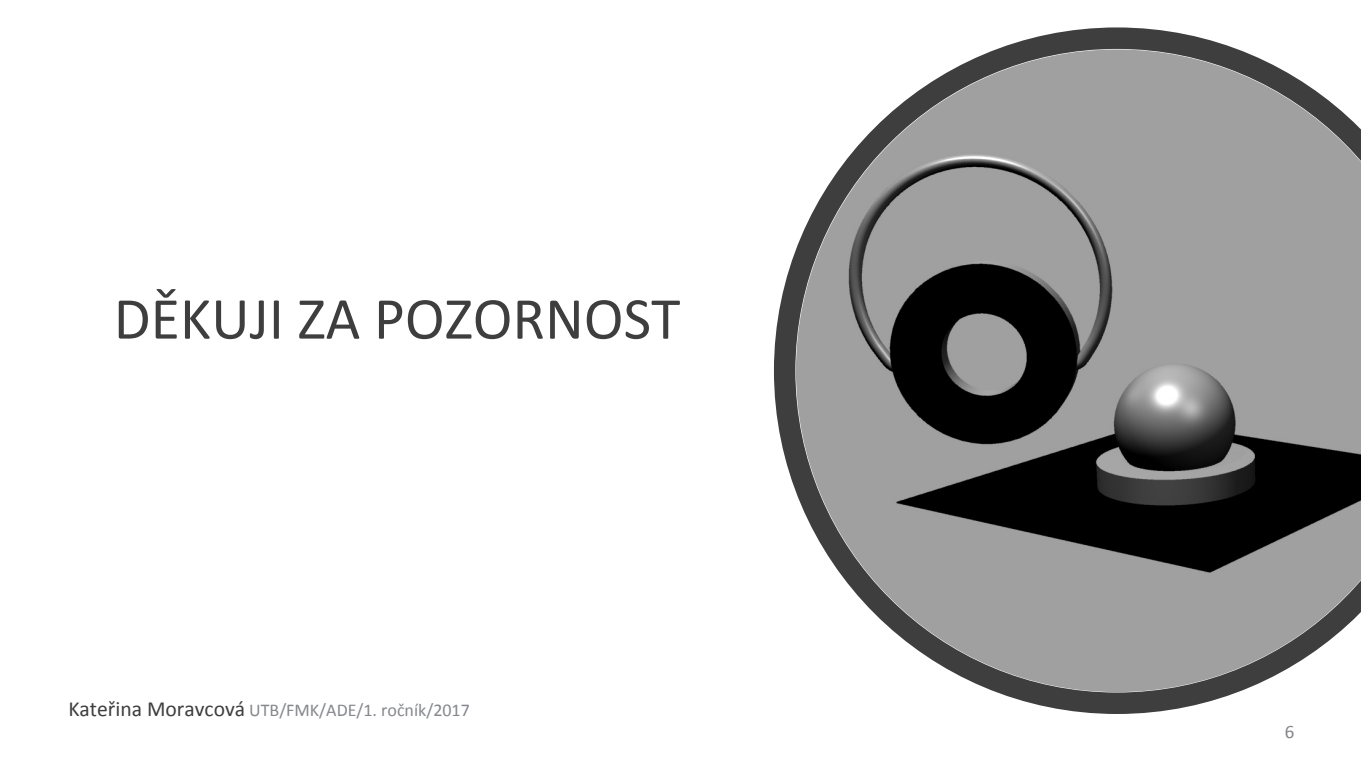
<style>
.page{position:relative;width:1361px;height:766px;background:#fff}
.page>*{position:absolute;margin:0;border:0;box-sizing:border-box;transform-origin:0 0}
.t1{font:60px "Calibri";color:#3e3e3f}
.t2{font:18.99px "Calibri";color:#84858a}
.t3{font:18px "Calibri";color:#85878c}
.s1{font-size:21.6px;color:#3e3e3f}
</style>
<div class="page">
<svg style="left:774px;top:27px;width:586px;height:686px;fill:#a0a0a0"></svg>
<hr style="left:1360px;top:0;width:1px;height:765px;background:#5a5c5f">
<h1 class="t1" style="left:114px;top:280px;width:568px">DĚKUJI ZA POZORNOST</h1>
<p class="t3" style="left:68px;top:698px;width:403px"><span class="s1">Kateřina Moravcová</span> UTB/FMK/ADE/1. ročník/2017</p>
<p class="t2" style="left:1285px;top:719px;width:11px">6</p>
</div>
